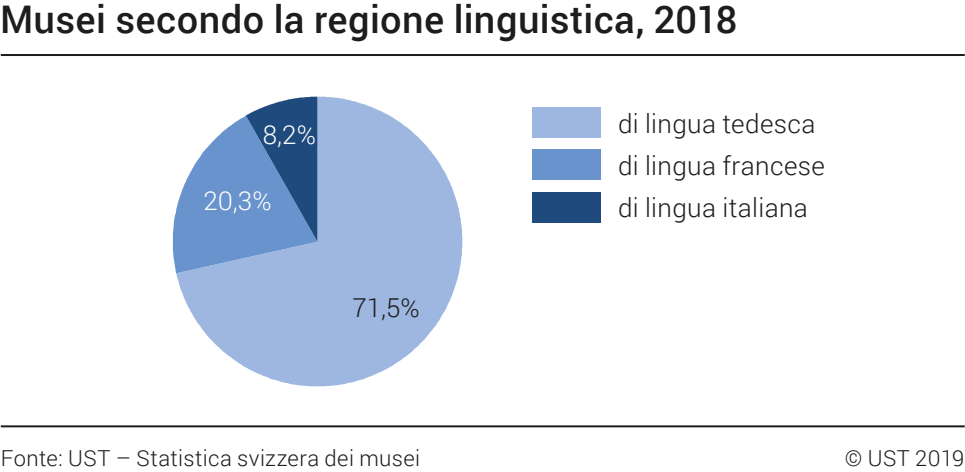
<style>
.page{position:relative;width:965px;height:472px;background:#fff}
.page>*{position:absolute;margin:0;border:0;box-sizing:border-box;transform-origin:0 0}
.t1{font:500 38px "Roboto";letter-spacing:.01em;color:#1d1d1b}
.t2{font:300 26px/42px "Roboto";letter-spacing:.015em;color:#1d1d1b}
.t3{font:300 26px "Roboto";color:#fff}
.t4{font:300 22px "Roboto";letter-spacing:.02em;color:#1d1d1b}
</style>
<div class="page">
<hr style="left:1px;top:425px;width:963px;height:2px;background:#1d1d1b">
<hr style="left:1px;top:54px;width:963px;height:2px;background:#1d1d1b">
<svg style="left:176px;top:97px;width:286px;height:289px;fill:#9db7e1"></svg>
<svg style="left:173px;top:115px;width:144px;height:158px;fill:#6893cd"></svg>
<svg style="left:246px;top:97px;width:71px;height:144px;background:#4871a5"></svg>
<div style="left:532px;top:107px;width:68px;height:31px;background:#9db7e1"></div>
<div style="left:532px;top:149px;width:68px;height:31px;background:#6893cd"></div>
<div style="left:532px;top:191px;width:68px;height:31px;background:#1f4a7d"></div>
<h1 class="t1" style="left:0;top:-8px;width:738px">Musei secondo la regione linguistica, 2018</h1>
<p class="t3" style="left:263px;top:116px;width:55px">8,2%</p>
<p class="t3" style="left:203px;top:183px;width:70px">20,3%</p>
<p class="t2" style="left:352px;top:286px;width:69px">71,5%</p>
<p class="t2" style="left:618px;top:102px;width:208px">di lingua tedesca di lingua francese di lingua italiana</p>
<p class="t4" style="left:1px;top:442px;width:421px">Fonte: UST – Statistica svizzera dei musei</p>
<p class="t4" style="left:844px;top:442px;width:121px">© UST 2019</p>
</div>
